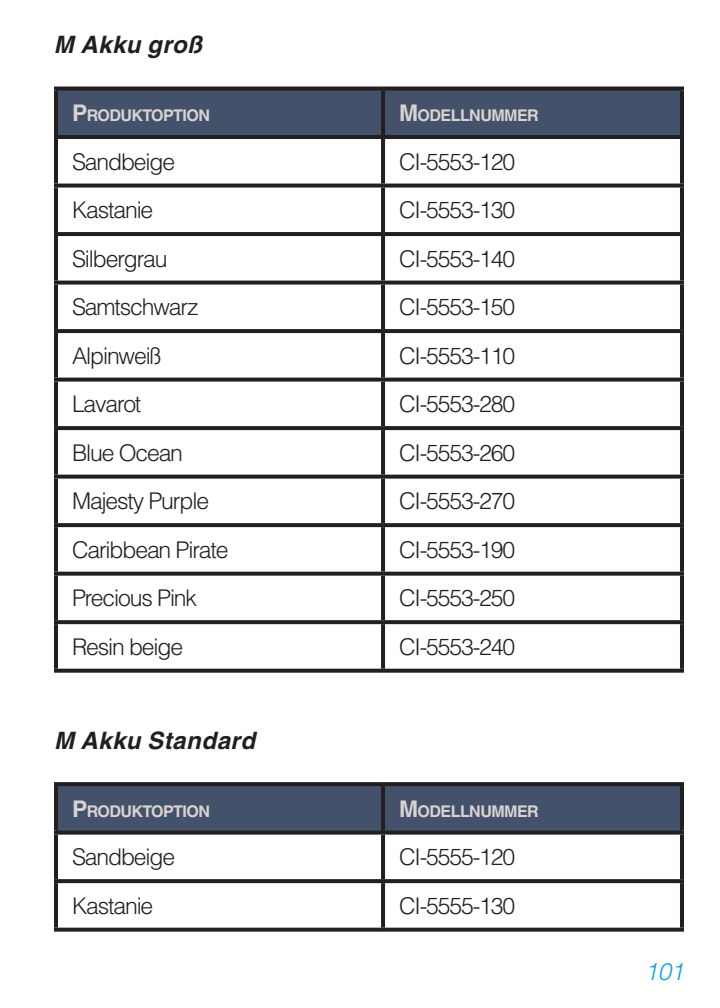
<style>
.page{position:relative;width:720px;height:1008px;background:#fff}
.page>*{position:absolute;margin:0;border:0;box-sizing:border-box;transform-origin:0 0}
.t1{font:italic 700 24px "Helvetica LT Pro";letter-spacing:.02em;color:#231f20}
.t2{font:italic 300 24px "Helvetica LT Pro";color:#0aa3de}
.t3{font:300 23.2px "Helvetica LT Pro";letter-spacing:-.05em;color:#231f20}
.t4{font:700 16px "Helvetica LT Pro";letter-spacing:-.035em;color:#d7d4d2}
.s1{font-size:23.2px}
</style>
<div class="page">
<div style="left:58px;top:91px;width:622px;height:44px;background:#44516a"></div>
<svg style="left:54px;top:87px;width:329px;height:4px"></svg>
<hr style="left:54px;top:91px;width:4px;height:44px;background:#231f20">
<svg style="left:383px;top:87px;width:301px;height:4px"></svg>
<hr style="left:381px;top:91px;width:4px;height:44px;background:#231f20">
<hr style="left:680px;top:91px;width:4px;height:44px;background:#231f20">
<hr style="left:54px;top:135px;width:329px;height:4px;background:#231f20">
<hr style="left:54px;top:139px;width:4px;height:45px;background:#231f20">
<hr style="left:383px;top:135px;width:301px;height:4px;background:#231f20">
<hr style="left:381px;top:139px;width:4px;height:45px;background:#231f20">
<hr style="left:680px;top:139px;width:4px;height:45px;background:#231f20">
<svg style="left:54px;top:184px;width:329px;height:4px"></svg>
<hr style="left:54px;top:188px;width:4px;height:44px;background:#231f20">
<svg style="left:383px;top:184px;width:301px;height:4px"></svg>
<hr style="left:381px;top:188px;width:4px;height:44px;background:#231f20">
<hr style="left:680px;top:188px;width:4px;height:44px;background:#231f20">
<hr style="left:54px;top:232px;width:329px;height:4px;background:#231f20">
<hr style="left:54px;top:236px;width:4px;height:45px;background:#231f20">
<hr style="left:383px;top:232px;width:301px;height:4px;background:#231f20">
<hr style="left:381px;top:236px;width:4px;height:45px;background:#231f20">
<hr style="left:680px;top:236px;width:4px;height:45px;background:#231f20">
<svg style="left:54px;top:281px;width:329px;height:4px"></svg>
<hr style="left:54px;top:285px;width:4px;height:44px;background:#231f20">
<svg style="left:383px;top:281px;width:301px;height:4px"></svg>
<hr style="left:381px;top:285px;width:4px;height:44px;background:#231f20">
<hr style="left:680px;top:285px;width:4px;height:44px;background:#231f20">
<svg style="left:54px;top:329px;width:329px;height:4px"></svg>
<hr style="left:54px;top:333px;width:4px;height:45px;background:#231f20">
<svg style="left:383px;top:329px;width:301px;height:4px"></svg>
<hr style="left:381px;top:333px;width:4px;height:45px;background:#231f20">
<hr style="left:680px;top:333px;width:4px;height:45px;background:#231f20">
<svg style="left:54px;top:378px;width:329px;height:4px"></svg>
<hr style="left:54px;top:382px;width:4px;height:44px;background:#231f20">
<svg style="left:383px;top:378px;width:301px;height:4px"></svg>
<hr style="left:381px;top:382px;width:4px;height:44px;background:#231f20">
<hr style="left:680px;top:382px;width:4px;height:44px;background:#231f20">
<svg style="left:54px;top:426px;width:329px;height:4px"></svg>
<hr style="left:54px;top:430px;width:4px;height:45px;background:#231f20">
<svg style="left:383px;top:426px;width:301px;height:4px"></svg>
<hr style="left:381px;top:430px;width:4px;height:45px;background:#231f20">
<hr style="left:680px;top:430px;width:4px;height:45px;background:#231f20">
<svg style="left:54px;top:475px;width:329px;height:4px"></svg>
<hr style="left:54px;top:479px;width:4px;height:44px;background:#231f20">
<svg style="left:383px;top:475px;width:301px;height:4px"></svg>
<hr style="left:381px;top:479px;width:4px;height:44px;background:#231f20">
<hr style="left:680px;top:479px;width:4px;height:44px;background:#231f20">
<svg style="left:54px;top:523px;width:329px;height:4px"></svg>
<hr style="left:54px;top:527px;width:4px;height:45px;background:#231f20">
<svg style="left:383px;top:523px;width:301px;height:4px"></svg>
<hr style="left:381px;top:527px;width:4px;height:45px;background:#231f20">
<hr style="left:680px;top:527px;width:4px;height:45px;background:#231f20">
<svg style="left:54px;top:572px;width:329px;height:4px"></svg>
<hr style="left:54px;top:576px;width:4px;height:44px;background:#231f20">
<svg style="left:383px;top:572px;width:301px;height:4px"></svg>
<hr style="left:381px;top:576px;width:4px;height:44px;background:#231f20">
<hr style="left:680px;top:576px;width:4px;height:44px;background:#231f20">
<svg style="left:54px;top:620px;width:329px;height:4px"></svg>
<hr style="left:54px;top:624px;width:4px;height:45px;background:#231f20">
<svg style="left:383px;top:620px;width:301px;height:4px"></svg>
<hr style="left:381px;top:624px;width:4px;height:45px;background:#231f20">
<hr style="left:680px;top:624px;width:4px;height:45px;background:#231f20">
<svg style="left:54px;top:669px;width:329px;height:4px"></svg>
<svg style="left:383px;top:669px;width:301px;height:4px"></svg>
<div style="left:58px;top:786px;width:622px;height:45px;background:#44516a"></div>
<svg style="left:54px;top:782px;width:329px;height:4px"></svg>
<hr style="left:54px;top:786px;width:4px;height:45px;background:#231f20">
<svg style="left:383px;top:782px;width:301px;height:4px"></svg>
<hr style="left:381px;top:786px;width:4px;height:45px;background:#231f20">
<hr style="left:680px;top:786px;width:4px;height:45px;background:#231f20">
<svg style="left:54px;top:831px;width:329px;height:4px"></svg>
<hr style="left:54px;top:835px;width:4px;height:44px;background:#231f20">
<svg style="left:383px;top:831px;width:301px;height:4px"></svg>
<hr style="left:381px;top:835px;width:4px;height:44px;background:#231f20">
<hr style="left:680px;top:835px;width:4px;height:44px;background:#231f20">
<svg style="left:54px;top:879px;width:329px;height:4px"></svg>
<hr style="left:54px;top:883px;width:4px;height:45px;background:#231f20">
<svg style="left:383px;top:879px;width:301px;height:4px"></svg>
<hr style="left:381px;top:883px;width:4px;height:45px;background:#231f20">
<hr style="left:680px;top:883px;width:4px;height:45px;background:#231f20">
<svg style="left:54px;top:928px;width:329px;height:4px"></svg>
<svg style="left:383px;top:928px;width:301px;height:4px"></svg>
<p class="t1" style="left:54px;top:30px;width:149px">M Akku groß</p>
<p class="t4" style="left:72px;top:106px;width:140px"><span class="s1">P</span>RODUKTOPTION</p>
<p class="t4" style="left:399px;top:106px;width:141px"><span class="s1">M</span>ODELLNUMMER</p>
<p class="t3" style="left:72px;top:147px;width:105px">Sandbeige</p>
<p class="t3" style="left:399px;top:147px;width:118px">CI-5553-120</p>
<p class="t3" style="left:72px;top:195px;width:83px">Kastanie</p>
<p class="t3" style="left:399px;top:195px;width:118px">CI-5553-130</p>
<p class="t3" style="left:72px;top:244px;width:97px">Silbergrau</p>
<p class="t3" style="left:399px;top:244px;width:118px">CI-5553-140</p>
<p class="t3" style="left:72px;top:292px;width:128px">Samtschwarz</p>
<p class="t3" style="left:399px;top:292px;width:118px">CI-5553-150</p>
<p class="t3" style="left:72px;top:341px;width:91px">Alpinweiß</p>
<p class="t3" style="left:399px;top:341px;width:118px">CI-5553-110</p>
<p class="t3" style="left:72px;top:389px;width:71px">Lavarot</p>
<p class="t3" style="left:399px;top:389px;width:118px">CI-5553-280</p>
<p class="t3" style="left:72px;top:438px;width:113px">Blue Ocean</p>
<p class="t3" style="left:399px;top:438px;width:118px">CI-5553-260</p>
<p class="t3" style="left:72px;top:486px;width:139px">Majesty Purple</p>
<p class="t3" style="left:399px;top:486px;width:118px">CI-5553-270</p>
<p class="t3" style="left:72px;top:535px;width:158px">Caribbean Pirate</p>
<p class="t3" style="left:399px;top:535px;width:118px">CI-5553-190</p>
<p class="t3" style="left:72px;top:583px;width:127px">Precious Pink</p>
<p class="t3" style="left:399px;top:583px;width:118px">CI-5553-250</p>
<p class="t3" style="left:72px;top:632px;width:113px">Resin beige</p>
<p class="t3" style="left:399px;top:632px;width:118px">CI-5553-240</p>
<p class="t1" style="left:54px;top:726px;width:203px">M Akku Standard</p>
<p class="t4" style="left:72px;top:801px;width:140px"><span class="s1">P</span>RODUKTOPTION</p>
<p class="t4" style="left:399px;top:801px;width:141px"><span class="s1">M</span>ODELLNUMMER</p>
<p class="t3" style="left:72px;top:842px;width:105px">Sandbeige</p>
<p class="t3" style="left:399px;top:842px;width:118px">CI-5555-120</p>
<p class="t3" style="left:72px;top:891px;width:83px">Kastanie</p>
<p class="t3" style="left:399px;top:891px;width:118px">CI-5555-130</p>
<p class="t2" style="left:645px;top:956px;width:41px">101</p>
</div>
